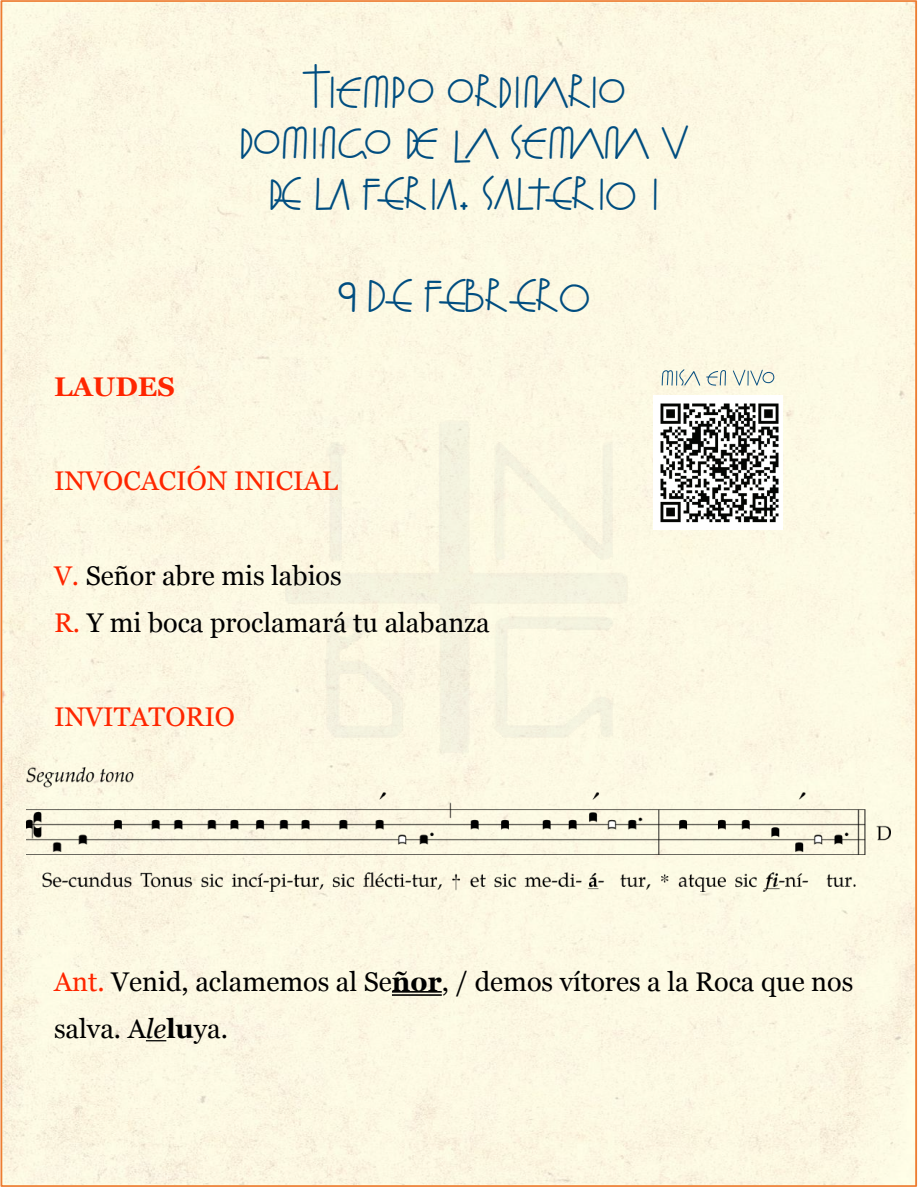
<style>
.page{position:relative;width:918px;height:1188px;background:#fff}
.page>*{position:absolute;margin:0;border:0;box-sizing:border-box;transform-origin:0 0}
.t1{font:45px/51px "Fray Gabriel";letter-spacing:-.02em;color:#004d80;text-align:center}
.t2{font:45px "Fray Gabriel";color:#004d80}
.t3{font:27px/47.2px "Georgia";color:#000}
.t4{font:27px "Georgia";color:#ff2600}
.t5{font:700 27px "Georgia";color:#ff2600}
.s1{color:#ff2600}
.s2{font-weight:700}
.s3{font-style:italic}
</style>
<div class="page">
<div style="left:4px;top:3px;width:910px;height:1181px;background:#fcf8e3"></div>
<img style="left:271px;top:416px;width:375px;height:352px">
<hr style="left:392px;top:991px;width:50px;height:2px;background:#000">
<hr style="left:392px;top:994px;width:50px;height:2px;background:#000">
<svg style="left:146px;top:1040px;width:20px;height:1px"></svg>
<img style="left:27px;top:768px;width:864px;height:124px">
<svg style="left:662px;top:369px;width:38px;height:17px"></svg>
<svg style="left:706px;top:370px;width:20px;height:16px"></svg>
<svg style="left:733px;top:370px;width:41px;height:16px"></svg>
<img style="left:653px;top:396px;width:130px;height:134px">
<h1 class="t1" style="left:239px;top:64px;width:453px">TIEMPO ORDINARIO<br>DOMINGO DE LA SEMANA V<br>DE LA FERIA. SALTERIO I</h1>
<p class="t5" style="left:54px;top:366px;width:122px">LAUDES</p>
<h1 class="t2" style="left:339px;top:268px;width:254px">9 DE FEBRERO</h1>
<p class="t4" style="left:54px;top:461px;width:286px">INVOCACIÓN INICIAL</p>
<p class="t3" style="left:54px;top:551px;width:437px"><span class="s1">V.</span> Señor abre mis labios<br><span class="s1">R.</span> Y mi boca proclamará tu alabanza</p>
<p class="t4" style="left:54px;top:697px;width:183px">INVITATORIO</p>
<p class="t3" style="left:54px;top:957px;width:801px"><span class="s1">Ant.</span> Venid, aclamemos al Se<span class="s2">ñor</span>, / demos vítores a la Roca que nos salva. A<span class="s3">le</span><span class="s2">lu</span>ya.</p>
</div>
